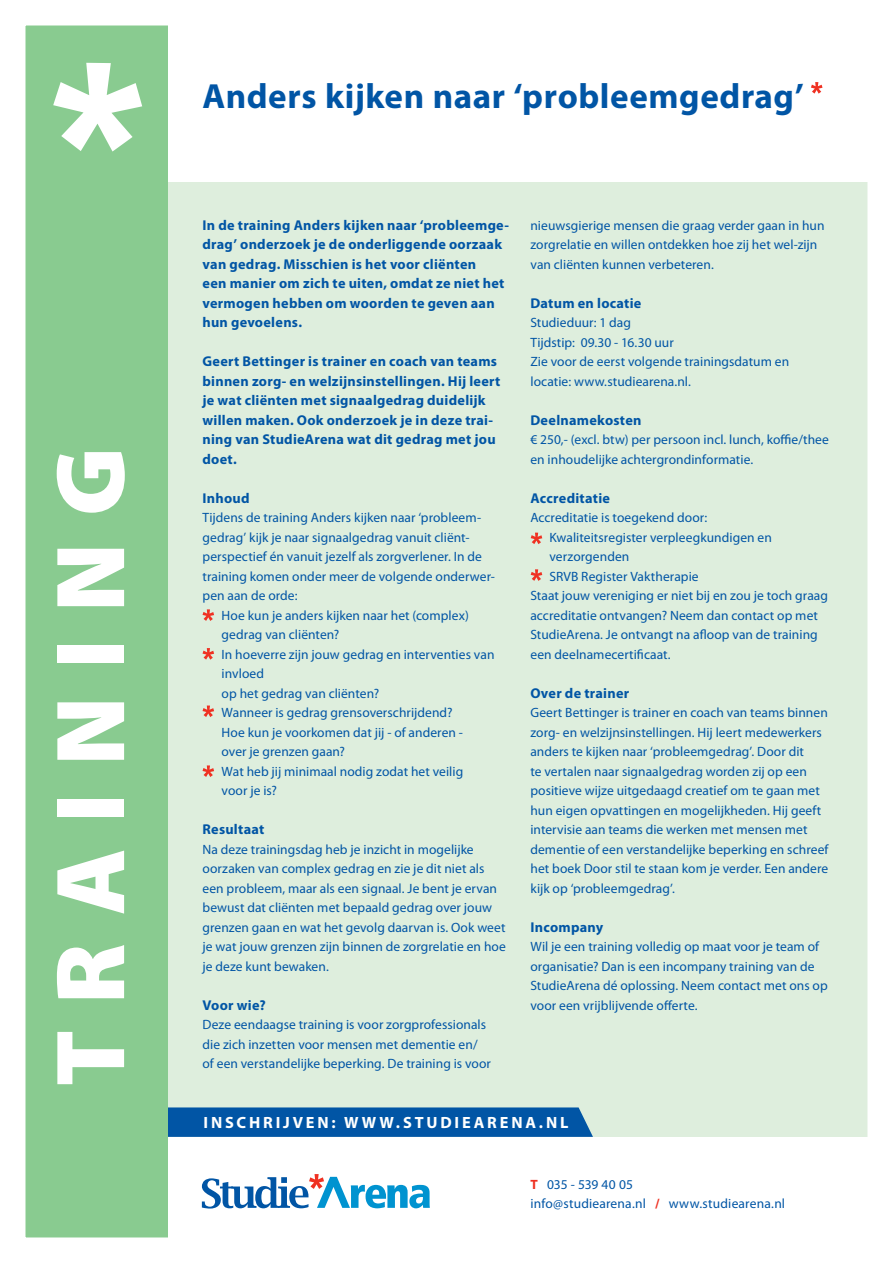
<style>
.page{position:relative;width:893px;height:1263px;background:#fff}
.page>*{position:absolute;margin:0;border:0;box-sizing:border-box;transform-origin:0 0}
.t1{font:900 99px "Myriad Pro";letter-spacing:.27em;color:#fff}
.KOP{font:700 35.1px "Myriad Pro";letter-spacing:.015em;color:#0155a5}
.t2{font:700 16.35px "Myriad Pro";letter-spacing:.175em;color:#fff}
.TUSSENKOP{font:700 14.25px/19.5px "Myriad Pro";letter-spacing:.02em;color:#0155a5}
.PLAT{font:700 14.25px "Myriad Pro";letter-spacing:.02em;color:#0155a5}
.PLAT-2{font:13.5px/19.5px "Myriad Pro";letter-spacing:.005em;color:#0155a5}
.s1{font-weight:700;color:#ef3122}
</style>
<div class="page">
<div style="left:0;top:183px;width:880px;height:954px;background:#deeedd"></div>
<svg style="left:168px;top:1107px;width:425px;height:30px"></svg>
<div style="left:14px;top:13px;width:154px;height:1229px;background:#89cb90"></div>
<svg style="left:53px;top:63px;width:89px;height:89px"></svg>
<svg style="left:531px;top:533px;width:11px;height:11px"></svg>
<svg style="left:811px;top:82px;width:11px;height:12px"></svg>
<svg style="left:531px;top:569px;width:11px;height:12px"></svg>
<svg style="left:203px;top:609px;width:11px;height:12px"></svg>
<svg style="left:203px;top:648px;width:11px;height:12px"></svg>
<svg style="left:203px;top:705px;width:11px;height:12px"></svg>
<svg style="left:203px;top:765px;width:11px;height:12px"></svg>
<svg style="left:202px;top:1174px;width:228px;height:34px"></svg>
<div style="left:0;top:0;width:893px;height:1263px;border:26px solid #fff"></div>
<p class="t1" style="left:35px;top:1086px;width:641px;rotate:-90deg">TRAINING</p>
<p class="KOP" style="left:202px;top:77px;width:603px">Anders kijken naar ‘probleemgedrag’</p>
<p class="TUSSENKOP" style="left:202px;top:215px;width:308px">In de training Anders kijken naar ‘probleemge&shy;drag’ onderzoek je de onderliggende oorzaak van gedrag. Misschien is het voor cliënten</p>
<p class="TUSSENKOP" style="left:202px;top:274px;width:303px">een manier om zich te uiten, omdat ze niet het vermogen hebben om woorden te geven aan hun gevoelens.</p>
<p class="TUSSENKOP" style="left:202px;top:352px;width:299px">Geert Bettinger is trainer en coach van teams binnen zorg- en welzijnsinstellingen. Hij leert je wat cliënten met signaalgedrag duidelijk willen maken. Ook onderzoek je in deze trai&shy;ning van StudieArena wat dit gedrag met jou doet.</p>
<p class="TUSSENKOP" style="left:202px;top:488px;width:49px">Inhoud</p>
<p class="PLAT-2" style="left:202px;top:508px;width:280px">Tijdens de training Anders kijken naar ‘probleem-</p>
<p class="PLAT-2" style="left:202px;top:527px;width:294px">gedrag’ kijk je naar signaalgedrag vanuit cliënt&shy;perspectief én vanuit jezelf als zorgverlener. In de training komen onder meer de volgende onderwer&shy;pen aan de orde:</p>
<p class="PLAT-2" style="left:222px;top:605px;width:249px">Hoe kun je anders kijken naar het (complex) gedrag van cliënten?</p>
<p class="PLAT-2" style="left:222px;top:644px;width:274px">In hoeverre zijn jouw gedrag en interventies van invloed<br>op het gedrag van cliënten?</p>
<p class="PLAT-2" style="left:222px;top:703px;width:232px">Wanneer is gedrag grensoverschrijdend?</p>
<p class="PLAT-2" style="left:222px;top:722px;width:243px">Hoe kun je voorkomen dat jij - of anderen - over je grenzen gaan?</p>
<p class="PLAT-2" style="left:222px;top:761px;width:243px">Wat heb jij minimaal nodig zodat het veilig voor je is?</p>
<p class="TUSSENKOP" style="left:202px;top:820px;width:63px">Resultaat</p>
<p class="PLAT-2" style="left:202px;top:839px;width:305px">Na deze trainingsdag heb je inzicht in mogelijke oorzaken van complex gedrag en zie je dit niet als een probleem, maar als een signaal. Je bent je ervan bewust dat cliënten met bepaald gedrag over jouw grenzen gaan en wat het gevolg daarvan is. Ook weet je wat jouw grenzen zijn binnen de zorgrelatie en hoe je deze kunt bewaken.</p>
<p class="TUSSENKOP" style="left:202px;top:995px;width:65px">Voor wie?</p>
<p class="PLAT-2" style="left:202px;top:1015px;width:290px">Deze eendaagse training is voor zorgprofessionals die zich inzetten voor mensen met dementie en/ of een verstandelijke beperking. De training is voor</p>
<p class="PLAT-2" style="left:530px;top:215px;width:296px">nieuwsgierige mensen die graag verder gaan in hun zorgrelatie en willen ontdekken hoe zij het wel-zijn van cliënten kunnen verbeteren.</p>
<p class="PLAT" style="left:530px;top:295px;width:113px">Datum en locatie</p>
<p class="PLAT-2" style="left:530px;top:313px;width:102px">Studieduur: 1 dag</p>
<p class="PLAT-2" style="left:530px;top:332px;width:145px">Tijdstip: 09.30 - 16.30 uur</p>
<p class="PLAT-2" style="left:530px;top:352px;width:260px">Zie voor de eerst volgende trainingsdatum en</p>
<p class="PLAT-2" style="left:530px;top:371px;width:162px">locatie: www.studiearena.nl.</p>
<p class="TUSSENKOP" style="left:530px;top:410px;width:113px">Deelnamekosten</p>
<p class="PLAT-2" style="left:530px;top:430px;width:300px">€ 250,- (excl. btw) per persoon incl. lunch, koffie/thee en inhoudelijke achtergrondinformatie.</p>
<p class="TUSSENKOP" style="left:530px;top:488px;width:81px">Accreditatie</p>
<p class="PLAT-2" style="left:530px;top:508px;width:178px">Accreditatie is toegekend door:</p>
<p class="PLAT-2" style="left:550px;top:527px;width:224px">Kwaliteitsregister verpleegkundigen en</p>
<p class="PLAT-2" style="left:550px;top:547px;width:81px">verzorgenden</p>
<p class="PLAT-2" style="left:550px;top:566px;width:151px">SRVB Register Vaktherapie</p>
<p class="PLAT-2" style="left:530px;top:586px;width:299px">Staat jouw vereniging er niet bij en zou je toch graag accreditatie ontvangen? Neem dan contact op met StudieArena. Je ontvangt na afloop van de training een deelnamecertificaat.</p>
<p class="TUSSENKOP" style="left:530px;top:683px;width:100px">Over de trainer</p>
<p class="PLAT-2" style="left:530px;top:703px;width:300px">Geert Bettinger is trainer en coach van teams binnen zorg- en welzijnsinstellingen. Hij leert medewerkers anders te kijken naar ‘probleemgedrag’. Door dit<br>te vertalen naar signaalgedrag worden zij op een positieve wijze uitgedaagd creatief om te gaan met hun eigen opvattingen en mogelijkheden. Hij geeft intervisie aan teams die werken met mensen met dementie of een verstandelijke beperking en schreef het boek Door stil te staan kom je verder. Een andere kijk op ‘probleemgedrag’.</p>
<p class="TUSSENKOP" style="left:530px;top:917px;width:74px">Incompany</p>
<p class="PLAT-2" style="left:530px;top:937px;width:299px">Wil je een training volledig op maat voor je team of organisatie? Dan is een incompany training van de StudieArena dé oplossing. Neem contact met ons op voor een vrijblijvende offerte.</p>
<p class="t2" style="left:203px;top:1113px;width:367px">INSCHRIJVEN: WWW.STUDIEARENA.NL</p>
<p class="PLAT-2" style="left:530px;top:1175px;width:104px"><span class="s1">T</span> 035 - 539 40 05</p>
<p class="PLAT-2" style="left:530px;top:1194px;width:256px">info@studiearena.nl <span class="s1">/</span> www.studiearena.nl</p>
</div>
